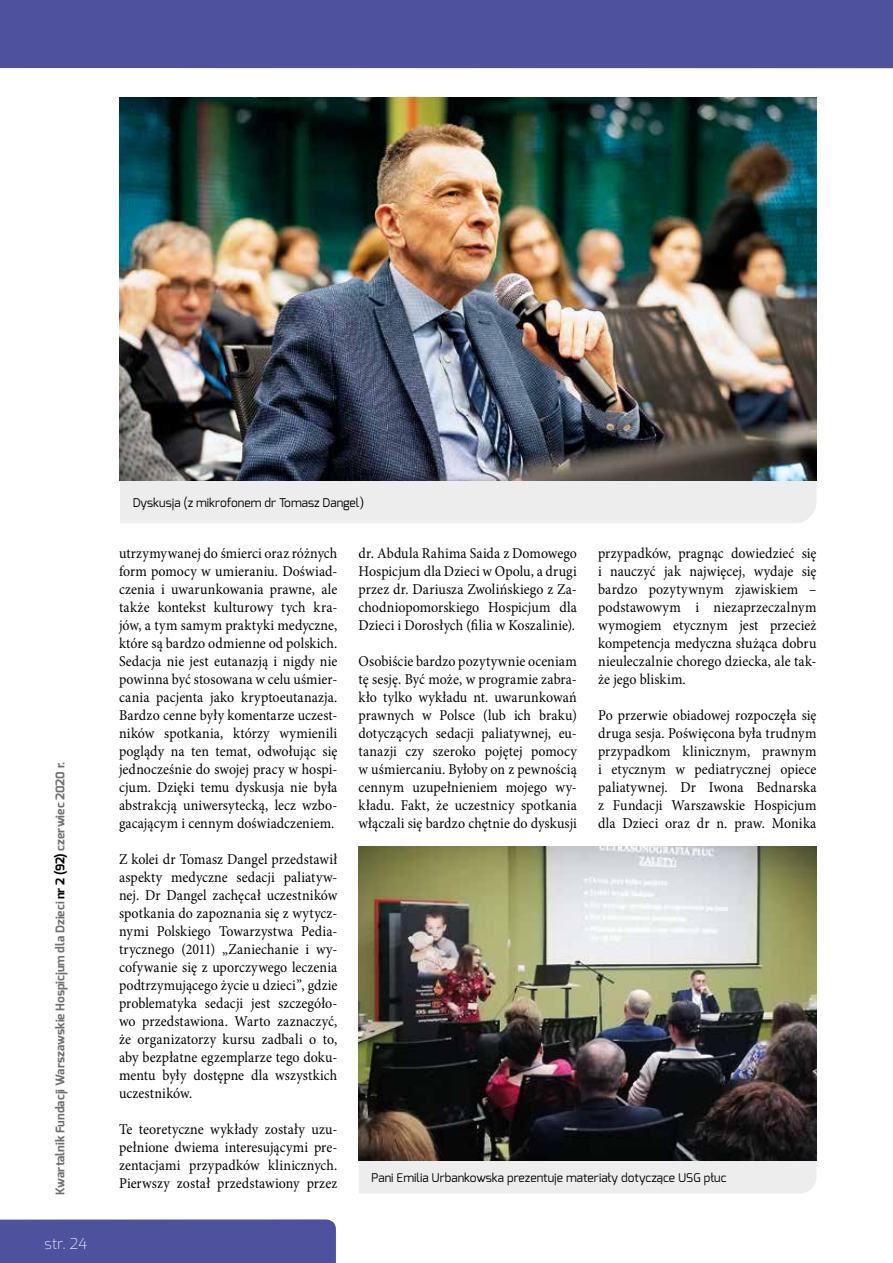
<style>
.page{position:relative;width:893px;height:1263px;background:#fff}
.page>*{position:absolute;margin:0;border:0;box-sizing:border-box;transform-origin:0 0}
.t1{font:15px/18px "Minion Pro";letter-spacing:.005em;color:#000;text-align:justify;scale:.93 1}
.t2{font:200 15px "Exo";color:#fff}
.t3{font:12px "Exo";color:#000}
.t4{font:700 12px "Exo";color:#706f6f}
.s1{color:#000}
.s2{font-family:"Minion Pro";font-size:15px}
</style>
<div class="page">
<div style="left:0;top:0;width:893px;height:68px;background:#4e519e"></div>
<div style="left:0;top:1219px;width:336px;height:44px;background:#4e519e"></div>
<div style="left:359px;top:1160px;width:457px;height:33px;background:#ededed"></div>
<img style="left:359px;top:846px;width:457px;height:314px">
<div style="left:120px;top:480px;width:696px;height:43px;background:#ededed"></div>
<img style="left:119px;top:98px;width:697px;height:382px">
<p class="t4" style="left:52px;top:1195px;width:435px;rotate:-90deg">Kwartalnik Fundacji Warszawskie Hospicjum dla Dzieci <span class="s1">nr 2 (92)</span> czerwiec 2020 r.</p>
<p class="t2" style="left:45px;top:1232px;width:44px">str. 24</p>
<p class="t3" style="left:133px;top:495px;width:233px">Dyskusja (z mikrofonem dr Tomasz Dangel<span class="s2">)</span></p>
<p class="t1" style="left:119px;top:544px;width:236px">utrzymywanej do śmierci oraz różnych form pomocy w umieraniu. Doświad&shy;czenia i uwarunkowania prawne, ale także kontekst kulturowy tych kra&shy;jów, a tym samym praktyki medyczne, które są bardzo odmienne od polskich.<br>Sedacja nie jest eutanazją i nigdy nie powinna być stosowana w celu uśmier&shy;cania pacjenta jako kryptoeutanazja.<br>Bardzo cenne były komentarze uczest&shy;ników spotkania, którzy wymienili poglądy na ten temat, odwołując się jednocześnie do swojej pracy w hospi&shy;cjum. Dzięki temu dyskusja nie była abstrakcją uniwersytecką, lecz wzbo&shy;gacającym i cennym doświadczeniem.</p>
<p class="t1" style="left:119px;top:850px;width:236px">Z kolei dr Tomasz Dangel przedstawił aspekty medyczne sedacji paliatyw&shy;nej. Dr Dangel zachęcał uczestników spotkania do zapoznania się z wytycz&shy;nymi Polskiego Towarzystwa Pedia&shy;trycznego (2011) „Zaniechanie i wy&shy;cofywanie się z uporczywego leczenia podtrzymującego życie u dzieci”, gdzie problematyka sedacji jest szczegóło&shy;wo przedstawiona. Warto zaznaczyć, że organizatorzy kursu zadbali o to, aby bezpłatne egzemplarze tego doku&shy;mentu były dostępne dla wszystkich uczestników.</p>
<p class="t1" style="left:119px;top:1120px;width:236px">Te teoretyczne wykłady zostały uzu&shy;pełnione dwiema interesującymi pre&shy;zentacjami przypadków klinicznych.<br>Pierwszy został przedstawiony przez</p>
<p class="t1" style="left:359px;top:544px;width:236px">dr. Abdula Rahima Saida z Domowego Hospicjum dla Dzieci w Opolu, a drugi przez dr. Dariusza Zwolińskiego z Za&shy;chodniopomorskiego Hospicjum dla Dzieci i Dorosłych (filia w Koszalinie).</p>
<p class="t1" style="left:359px;top:652px;width:236px">Osobiście bardzo pozytywnie oceniam tę sesję. Być może, w programie zabra&shy;kło tylko wykładu nt. uwarunkowań prawnych w Polsce (lub ich braku) dotyczących sedacji paliatywnej, eu&shy;tanazji czy szeroko pojętej pomocy w uśmiercaniu. Byłoby on z pewnością cennym uzupełnieniem mojego wy&shy;kładu. Fakt, że uczestnicy spotkania włączali się bardzo chętnie do dyskusji</p>
<p class="t1" style="left:598px;top:544px;width:236px">przypadków, pragnąc dowiedzieć się i nauczyć jak najwięcej, wydaje się bardzo pozytywnym zjawiskiem – podstawowym i niezaprzeczalnym wymogiem etycznym jest przecież kompetencja medyczna służąca dobru nieuleczalnie chorego dziecka, ale tak&shy;że jego bliskim.</p>
<p class="t1" style="left:598px;top:706px;width:236px">Po przerwie obiadowej rozpoczęła się druga sesja. Poświęcona była trudnym przypadkom klinicznym, prawnym i etycznym w pediatrycznej opiece paliatywnej. Dr Iwona Bednarska z Fundacji Warszawskie Hospicjum dla Dzieci oraz dr n. praw. Monika</p>
<p class="t3" style="left:371px;top:1169px;width:357px">Pani Emilia Urbankowska prezentuje materiały dotyczące USG płuc</p>
</div>
